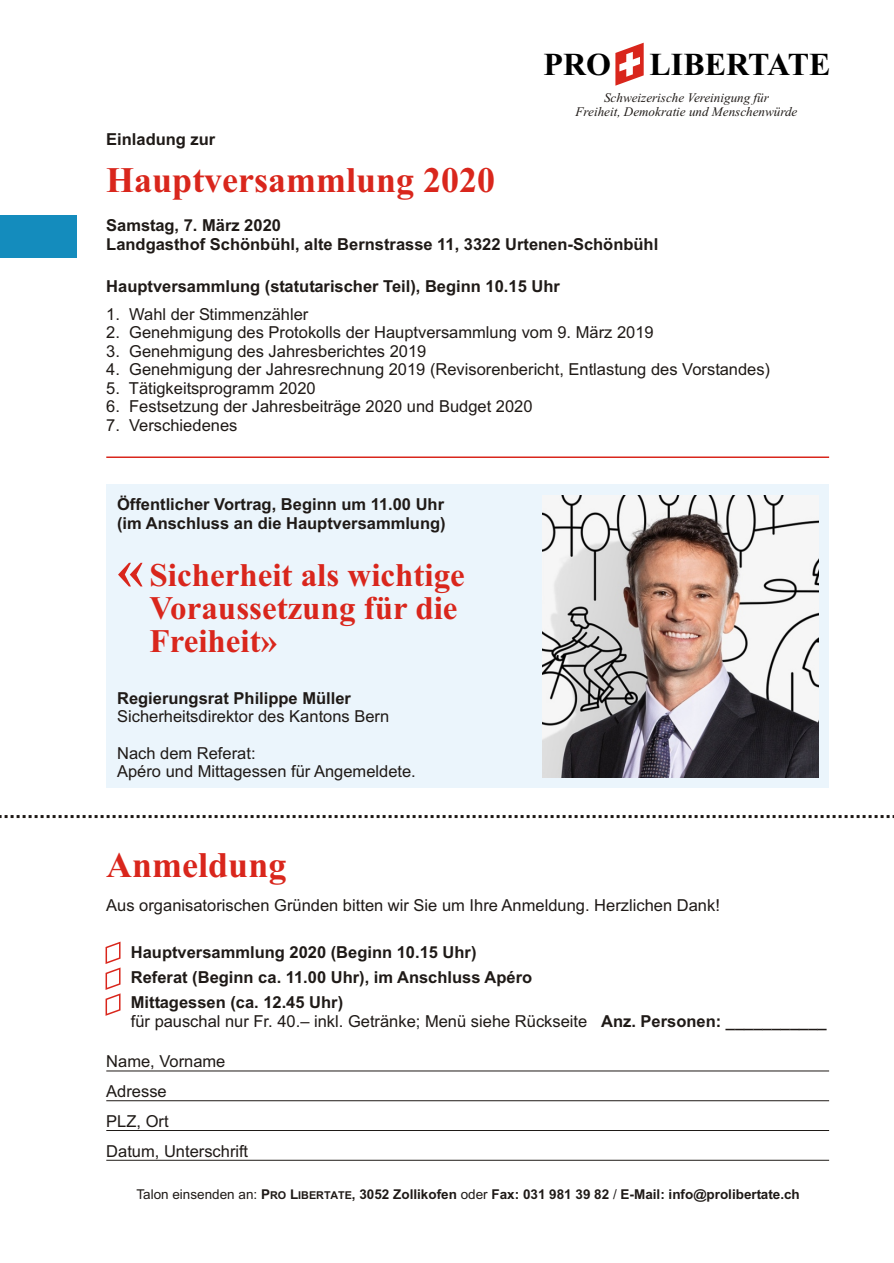
<style>
.page{position:relative;width:894px;height:1263px;background:#fff}
.page>*{position:absolute;margin:0;border:0;box-sizing:border-box;transform-origin:0 0}
.t1{font:700 52.8px "Times New Roman";color:#d9261c}
.t2{font:700 36px "Times New Roman";color:#d9261c}
.t3{font:700 33px/32.8px "Times New Roman";color:#d9261c}
.t4{font:700 31.95px "Times New Roman";color:#000}
.t5{font:16.5px/29.8px "Arial";color:#1f1a17}
.t6{font:700 16.5px/25.2px "Arial";color:#1f1a17}
.t7{font:700 13.5px "Arial";color:#1f1a17}
.t8{font:italic 13.05px/14.5px "Times New Roman";color:#1f1a17;text-align:center}
.s1{font-weight:700}
.s2{font-weight:400}
.s3{font-size:10.8px}
</style>
<div class="page">
<div style="left:106px;top:485px;width:723px;height:303px;background:#ebf5fc"></div>
<svg style="left:0;top:815px;width:894px;height:3px"></svg>
<hr style="left:106px;top:1071px;width:723px;height:1px;background:#1f1a17">
<hr style="left:106px;top:1100px;width:723px;height:1px;background:#1f1a17">
<hr style="left:106px;top:1130px;width:723px;height:1px;background:#1f1a17">
<hr style="left:106px;top:1160px;width:723px;height:1px;background:#1f1a17">
<svg style="left:105px;top:941px;width:16px;height:75px"></svg>
<svg style="left:615px;top:43px;width:29px;height:43px"></svg>
<hr style="left:106px;top:457px;width:723px;height:1px;background:#d9261c">
<div style="left:0;top:215px;width:77px;height:42px;background:#148cbd"></div>
<img style="left:543px;top:495px;width:275px;height:282px">
<p class="t6" style="left:106px;top:128px;width:111px">Einladung zur</p>
<h2 class="t2" style="left:106px;top:167px;width:391px">Hauptversammlung 2020</h2>
<h3 class="t4" style="left:543px;top:53px;width:289px">PRO LIBERTATE</h3>
<p class="t8" style="left:576px;top:91px;width:223px">Schweizerische Vereinigung für<br>Freiheit, Demokratie und Menschenwürde</p>
<p class="t6" style="left:106px;top:218px;width:553px;line-height:18.5px">Samstag, 7. März 2020<br>Landgasthof Schönbühl, alte Bernstrasse 11, 3322 Urtenen-Schönbühl</p>
<p class="t6" style="left:106px;top:275px;width:455px">Hauptversammlung (statutarischer Teil), Beginn 10.15 Uhr</p>
<p class="t5" style="left:106px;top:301px;width:204px">1. Wahl der Stimmenzähler</p>
<p class="t5" style="left:106px;top:319px;width:549px">2. Genehmigung des Protokolls der Hauptversammlung vom 9. März 2019</p>
<p class="t5" style="left:106px;top:338px;width:322px">3. Genehmigung des Jahresberichtes 2019</p>
<p class="t5" style="left:106px;top:356px;width:665px">4. Genehmigung der Jahresrechnung 2019 (Revisorenbericht, Entlastung des Vorstandes)</p>
<p class="t5" style="left:106px;top:375px;width:211px">5. Tätigkeitsprogramm 2020</p>
<p class="t5" style="left:106px;top:393px;width:428px">6. Festsetzung der Jahresbeiträge 2020 und Budget 2020</p>
<p class="t5" style="left:106px;top:411px;width:133px">7. Verschiedenes</p>
<p class="t6" style="left:117px;top:497px;width:330px;line-height:18.5px">Öffentlicher Vortrag, Beginn um 11.00 Uhr (im Anschluss an die Hauptversammlung)</p>
<h1 class="t1" style="left:117px;top:551px;width:28px">«</h1>
<h3 class="t3" style="left:150px;top:562px;width:317px">Sicherheit als wichtige<br>Voraussetzung für die<br>Freiheit»</h3>
<p class="t6" style="left:117px;top:687px;width:235px">Regierungsrat Philippe Müller</p>
<p class="t5" style="left:117px;top:703px;width:274px">Sicherheitsdirektor des Kantons Bern</p>
<p class="t5" style="left:117px;top:745px;width:300px;line-height:18.5px">Nach dem Referat:<br>Apéro und Mittagessen für Angemeldete.</p>
<h2 class="t2" style="left:106px;top:853px;width:182px">Anmeldung</h2>
<p class="t5" style="left:106px;top:891px;width:615px">Aus organisatorischen Gründen bitten wir Sie um Ihre Anmeldung. Herzlichen Dank!</p>
<p class="t6" style="left:131px;top:941px;width:403px">Hauptversammlung 2020 (Beginn 10.15 Uhr)<br>Referat (Beginn ca. 11.00 Uhr), im Anschluss Apéro<br>Mittagessen (ca. 12.45 Uhr)</p>
<p class="t5" style="left:131px;top:1008px;width:697px">für pauschal nur Fr. 40.– inkl. Getränke; Menü siehe Rückseite <span class="s1">Anz. Personen: ___________</span></p>
<p class="t5" style="left:106px;top:1048px;width:143px">Name, Vorname<br>Adresse<br>PLZ, Ort<br>Datum, Unterschrift</p>
<p class="t7" style="left:136px;top:1189px;width:665px"><span class="s2">Talon einsenden an:</span> P<span class="s3">RO</span> L<span class="s3">IBERTATE</span>, 3052 Zollikofen <span class="s2">oder</span> Fax: 031 981 39 82 <span class="s2">/</span> E-Mail: info@prolibertate.ch</p>
</div>
